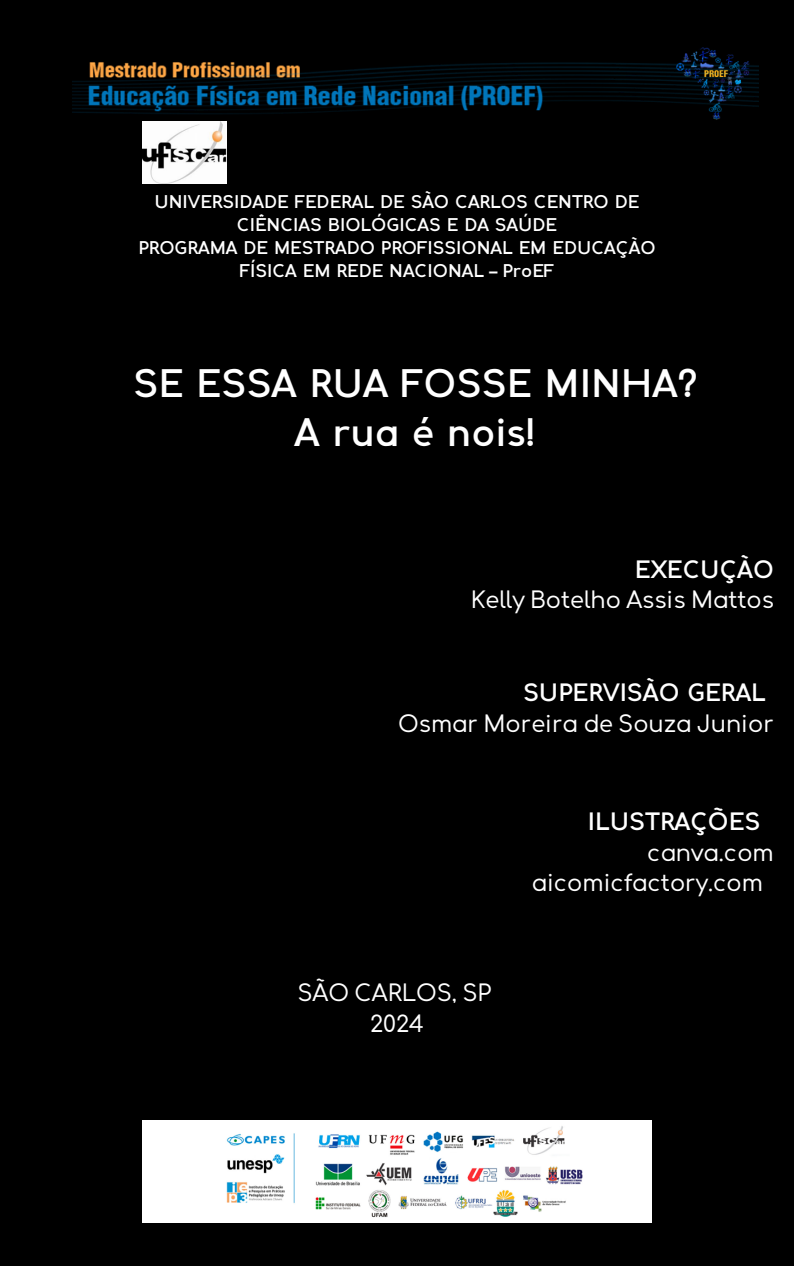
<style>
.page{position:relative;width:794px;height:1266px;background:#fff}
.page>*{position:absolute;margin:0;border:0;box-sizing:border-box;transform-origin:0 0}
.t1{font:700 35.62px/49.5px "T Sqamus";color:#fff;text-align:center}
.t2{font:22.5px/30.9px "T Sqamus";color:#fff}
.t3{font:700 22.5px "T Sqamus";color:#fff}
.t4{font:700 16.5px/23.1px "T Sqamus";color:#fff;text-align:center}
</style>
<div class="page">
<div style="left:0;top:0;width:793px;height:1266px;background:#000"></div>
<img style="left:142px;top:1121px;width:509px;height:101px">
<img style="left:693px;top:47px;width:23px;height:6px">
<img style="left:72px;top:53px;width:685px;height:69px">
<img style="left:142px;top:122px;width:85px;height:62px">
<p class="t4" style="left:138px;top:191px;width:518px">UNIVERSIDADE FEDERAL DE SÃO CARLOS CENTRO DE CIÊNCIAS BIOLÓGICAS E DA SAÚDE<br>PROGRAMA DE MESTRADO PROFISSIONAL EM EDUCAÇÃO FÍSICA EM REDE NACIONAL – ProEF</p>
<h1 class="t1" style="left:133px;top:360px;width:565px">SE ESSA RUA FOSSE MINHA?<br>A rua é nois!</h1>
<h2 class="t3" style="left:634px;top:558px;width:140px">EXECUÇÃO</h2>
<h2 class="t2" style="left:470px;top:586px;width:304px">Kelly Botelho Assis Mattos</h2>
<h2 class="t3" style="left:523px;top:681px;width:244px">SUPERVISÃO GERAL</h2>
<h2 class="t2" style="left:398px;top:709px;width:377px">Osmar Moreira de Souza Junior</h2>
<h2 class="t2" style="left:297px;top:978px;width:195px;text-align:center">SÃO CARLOS, SP<br>2024</h2>
<h2 class="t3" style="left:587px;top:810px;width:174px">ILUSTRAÇÕES</h2>
<h2 class="t2" style="left:531px;top:838px;width:243px;text-indent:115px">canva.com aicomicfactory.com</h2>
</div>
